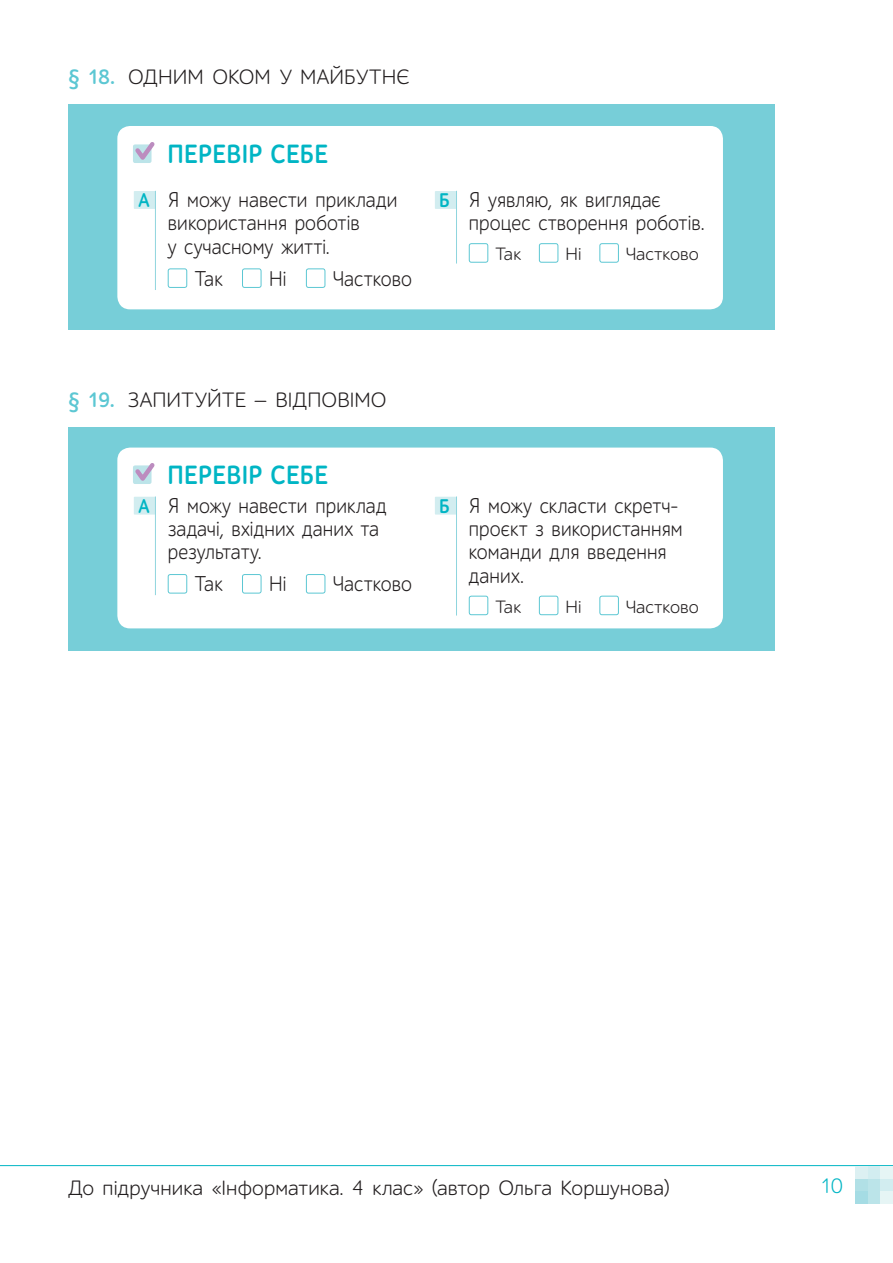
<style>
.page{position:relative;width:893px;height:1263px;background:#fff}
.page>*{position:absolute;margin:0;border:0;box-sizing:border-box;transform-origin:0 0}
.t1{font:700 26.7px "ALS Schlangesans";letter-spacing:.015em;color:#00b5c4;scale:.9 1}
.t2{font:21.6px/23.4px "ALS Schlangesans";letter-spacing:.01em;color:#231f20;scale:.9 1}
.t3{font:21px "ALS Schlangesans";letter-spacing:.005em;color:#231f20}
.t4{font:21px "ALS Schlangesans";color:#00b5c4}
.t5{font:18px "ALS Schlangesans";letter-spacing:.005em;color:#231f20}
.s1{font-weight:700;color:#5cc7d3}
.s2{font-weight:700;font-size:19.95px;color:#00b5c4}
</style>
<div class="page">
<hr style="left:0;top:1165px;width:893px;height:1px;background:#00b5c4">
<div style="left:855px;top:1191px;width:13px;height:13px;background:#a5dce4"></div>
<div style="left:868px;top:1191px;width:12px;height:13px;background:#bbe4e9"></div>
<div style="left:880px;top:1191px;width:13px;height:13px;background:#e6f5f5"></div>
<div style="left:855px;top:1178px;width:13px;height:13px;background:#b1e0e6"></div>
<div style="left:868px;top:1178px;width:12px;height:13px;background:#bbe4e9"></div>
<div style="left:880px;top:1178px;width:13px;height:13px;background:#d2edf0"></div>
<div style="left:855px;top:1166px;width:13px;height:12px;background:#dcf0f2"></div>
<div style="left:868px;top:1166px;width:12px;height:12px;background:#d2edf0"></div>
<div style="left:880px;top:1166px;width:13px;height:12px;background:#e6f5f5"></div>
<div style="left:68px;top:427px;width:707px;height:224px;background:#77ced8"></div>
<div style="left:117px;top:448px;width:606px;height:180px;background:#fff;border-radius:13px"></div>
<div style="left:134px;top:497px;width:21px;height:18px;background:#d2edf0"></div>
<div style="left:435px;top:497px;width:22px;height:18px;background:#d2edf0"></div>
<div style="left:168px;top:574px;width:19px;height:19px;border:1px solid #5cc7d3;border-radius:2px"></div>
<div style="left:242px;top:574px;width:19px;height:19px;border:1px solid #5cc7d3;border-radius:2px"></div>
<div style="left:306px;top:574px;width:19px;height:19px;border:1px solid #5cc7d3;border-radius:2px"></div>
<div style="left:469px;top:596px;width:19px;height:19px;border:1px solid #5cc7d3;border-radius:2px"></div>
<div style="left:539px;top:596px;width:19px;height:19px;border:1px solid #5cc7d3;border-radius:2px"></div>
<div style="left:599px;top:596px;width:20px;height:19px;border:1px solid #5cc7d3;border-radius:2px"></div>
<svg style="left:133px;top:463px;width:22px;height:21px"></svg>
<hr style="left:155px;top:496px;width:1px;height:99px;background:#8fd5de">
<hr style="left:456px;top:496px;width:1px;height:119px;background:#8fd5de">
<div style="left:68px;top:105px;width:707px;height:225px;background:#77ced8"></div>
<div style="left:117px;top:126px;width:606px;height:183px;background:#fff;border-radius:13px"></div>
<div style="left:134px;top:191px;width:21px;height:18px;background:#d2edf0"></div>
<div style="left:435px;top:191px;width:22px;height:18px;background:#d2edf0"></div>
<div style="left:168px;top:268px;width:19px;height:20px;border:1px solid #5cc7d3;border-radius:2px"></div>
<div style="left:242px;top:268px;width:19px;height:20px;border:1px solid #5cc7d3;border-radius:2px"></div>
<div style="left:306px;top:268px;width:19px;height:20px;border:1px solid #5cc7d3;border-radius:2px"></div>
<div style="left:469px;top:243px;width:19px;height:20px;border:1px solid #5cc7d3;border-radius:2px"></div>
<div style="left:539px;top:243px;width:19px;height:20px;border:1px solid #5cc7d3;border-radius:2px"></div>
<div style="left:599px;top:243px;width:20px;height:20px;border:1px solid #5cc7d3;border-radius:2px"></div>
<svg style="left:133px;top:142px;width:22px;height:21px"></svg>
<hr style="left:155px;top:191px;width:1px;height:99px;background:#8fd5de">
<hr style="left:456px;top:191px;width:1px;height:73px;background:#8fd5de">
<p class="t3" style="left:68px;top:70px;width:343px"><span class="s1">§ 18.</span> ОДНИМ ОКОМ У МАЙБУТНЄ</p>
<p class="t1" style="left:167px;top:144px;width:180px">ПЕРЕВІР СЕБЕ</p>
<p class="t2" style="left:168px;top:190px;width:256px;text-indent:-30px"><span class="s2">А</span> Я можу навести приклади використання роботів<br>у сучасному житті.</p>
<p class="t2" style="left:195px;top:269px;width:32px">Так</p>
<p class="t2" style="left:269px;top:269px;width:21px">Ні</p>
<p class="t2" style="left:333px;top:269px;width:89px">Частково</p>
<p class="t2" style="left:469px;top:190px;width:263px;text-indent:-30px"><span class="s2">Б</span> Я уявляю, як виглядає процес створення роботів.</p>
<p class="t5" style="left:495px;top:248px;width:27px">Так</p>
<p class="t5" style="left:565px;top:248px;width:17px">Ні</p>
<p class="t5" style="left:626px;top:248px;width:75px">Частково</p>
<p class="t3" style="left:68px;top:393px;width:320px"><span class="s1">§ 19.</span> ЗАПИТУЙТЕ — ВІДПОВІМО</p>
<p class="t1" style="left:167px;top:465px;width:180px">ПЕРЕВІР СЕБЕ</p>
<p class="t2" style="left:168px;top:496px;width:245px;text-indent:-30px"><span class="s2">А</span> Я можу навести приклад задачі, вхідних даних та результату.</p>
<p class="t2" style="left:195px;top:574px;width:32px">Так</p>
<p class="t2" style="left:269px;top:574px;width:21px">Ні</p>
<p class="t2" style="left:333px;top:574px;width:89px">Частково</p>
<p class="t2" style="left:469px;top:496px;width:239px;text-indent:-30px"><span class="s2">Б</span> Я можу скласти скретч&shy;проєкт з використанням команди для введення даних.</p>
<p class="t5" style="left:495px;top:600px;width:27px">Так</p>
<p class="t5" style="left:565px;top:600px;width:17px">Ні</p>
<p class="t5" style="left:626px;top:600px;width:75px">Частково</p>
<p class="t3" style="left:68px;top:1180px;width:603px">До підручника «Інформатика. 4 клас» (автор Ольга Коршунова)</p>
<p class="t4" style="left:820px;top:1179px;width:24px">10</p>
</div>
